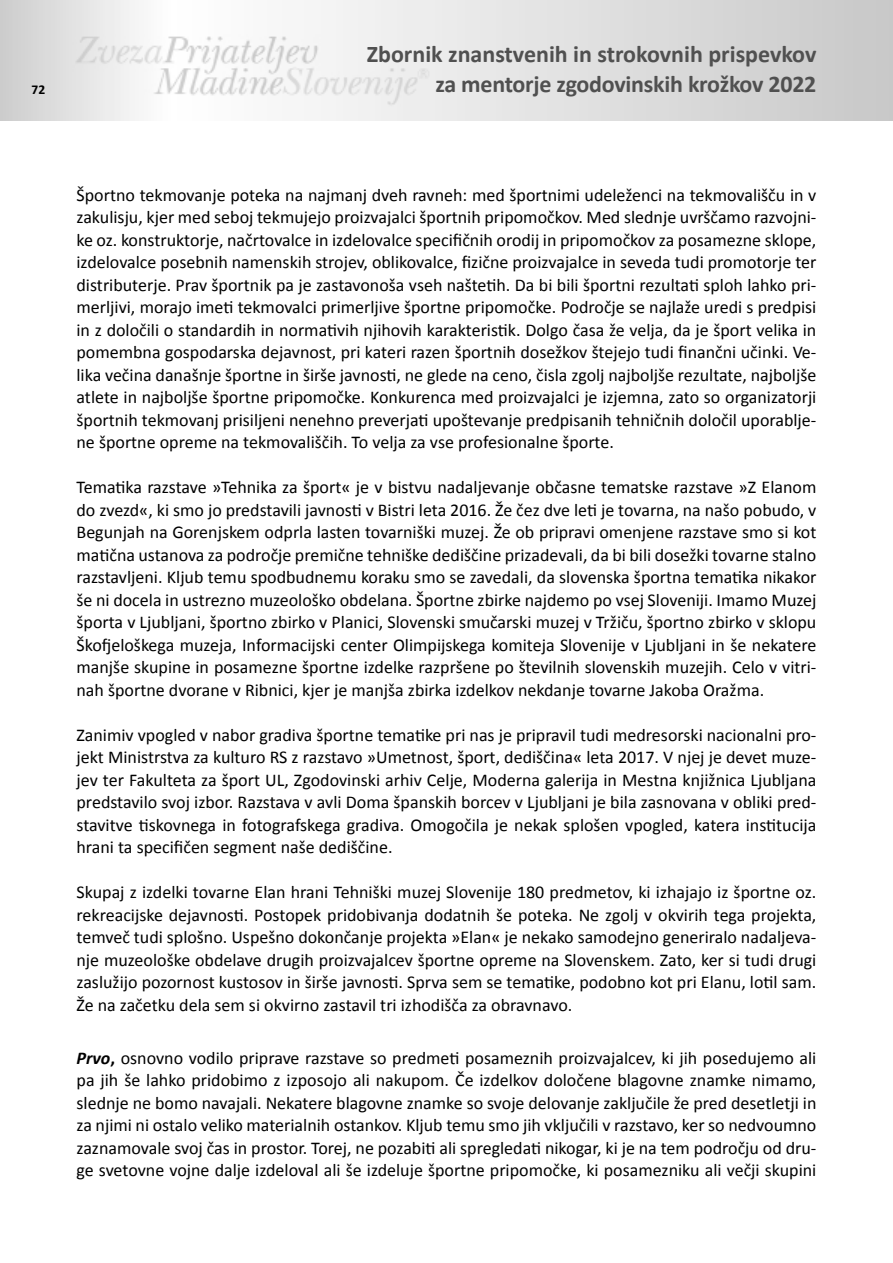
<style>
.page{position:relative;width:893px;height:1263px;background:#fff}
.page>*{position:absolute;margin:0;border:0;box-sizing:border-box;transform-origin:0 0}
.t1{font:700 24px "Calibri";letter-spacing:-.01em;color:#505050}
.t2{font:18px/22.5px "Calibri";color:#000;text-align:justify}
.t3{font:700 13.5px "Calibri";color:#000}
.s1{font-weight:700;font-style:italic}
.s2{font-weight:700}
</style>
<div class="page">
<img style="left:0;top:0;width:893px;height:120px">
<h1 class="t1" style="left:367px;top:38px;width:451px">Zbornik znanstvenih in strokovnih prispevkov</h1>
<p class="t3" style="left:31px;top:81px;width:15px">72</p>
<h1 class="t1" style="left:435px;top:68px;width:382px">za mentorje zgodovinskih krožkov 2022</h1>
<p class="t2" style="left:77px;top:183px;width:741px">Športno tekmovanje poteka na najmanj dveh ravneh: med športnimi udeleženci na tekmovališču in v zakulisju, kjer med seboj tekmujejo proizvajalci športnih pripomočkov. Med slednje uvrščamo razvojni&shy;ke oz. konstruktorje, načrtovalce in izdelovalce specifičnih orodij in pripomočkov za posamezne sklope, izdelovalce posebnih namenskih strojev, oblikovalce, fizične proizvajalce in seveda tudi promotorje ter distributerje. Prav športnik pa je zastavonoša vseh naštetih. Da bi bili športni rezultati sploh lahko pri&shy;merljivi, morajo imeti tekmovalci primerljive športne pripomočke. Področje se najlaže uredi s predpisi in z določili o standardih in normativih njihovih karakteristik. Dolgo časa že velja, da je šport velika in pomembna gospodarska dejavnost, pri kateri razen športnih dosežkov štejejo tudi finančni učinki. Ve&shy;lika večina današnje športne in širše javnosti, ne glede na ceno, čisla zgolj najboljše rezultate, najboljše atlete in najboljše športne pripomočke. Konkurenca med proizvajalci je izjemna, zato so organizatorji športnih tekmovanj prisiljeni nenehno preverjati upoštevanje predpisanih tehničnih določil uporablje&shy;ne športne opreme na tekmovališčih. To velja za vse profesionalne športe.</p>
<p class="t2" style="left:77px;top:476px;width:741px">Tematika razstave »Tehnika za šport« je v bistvu nadaljevanje občasne tematske razstave »Z Elanom do zvezd«, ki smo jo predstavili javnosti v Bistri leta 2016. Že čez dve leti je tovarna, na našo pobudo, v Begunjah na Gorenjskem odprla lasten tovarniški muzej. Že ob pripravi omenjene razstave smo si kot matična ustanova za področje premične tehniške dediščine prizadevali, da bi bili dosežki tovarne stalno razstavljeni. Kljub temu spodbudnemu koraku smo se zavedali, da slovenska športna tematika nikakor še ni docela in ustrezno muzeološko obdelana. Športne zbirke najdemo po vsej Sloveniji. Imamo Muzej športa v Ljubljani, športno zbirko v Planici, Slovenski smučarski muzej v Tržiču, športno zbirko v sklopu Škofjeloškega muzeja, Informacijski center Olimpijskega komiteja Slovenije v Ljubljani in še nekatere manjše skupine in posamezne športne izdelke razpršene po številnih slovenskih muzejih. Celo v vitri&shy;nah športne dvorane v Ribnici, kjer je manjša zbirka izdelkov nekdanje tovarne Jakoba Oražma.</p>
<p class="t2" style="left:77px;top:723px;width:741px">Zanimiv vpogled v nabor gradiva športne tematike pri nas je pripravil tudi medresorski nacionalni pro&shy;jekt Ministrstva za kulturo RS z razstavo »Umetnost, šport, dediščina« leta 2017. V njej je devet muze&shy;jev ter Fakulteta za šport UL, Zgodovinski arhiv Celje, Moderna galerija in Mestna knjižnica Ljubljana predstavilo svoj izbor. Razstava v avli Doma španskih borcev v Ljubljani je bila zasnovana v obliki pred&shy;stavitve tiskovnega in fotografskega gradiva. Omogočila je nekak splošen vpogled, katera institucija hrani ta specifičen segment naše dediščine.</p>
<p class="t2" style="left:77px;top:881px;width:741px">Skupaj z izdelki tovarne Elan hrani Tehniški muzej Slovenije 180 predmetov, ki izhajajo iz športne oz. rekreacijske dejavnosti. Postopek pridobivanja dodatnih še poteka. Ne zgolj v okvirih tega projekta, temveč tudi splošno. Uspešno dokončanje projekta »Elan« je nekako samodejno generiralo nadaljeva&shy;nje muzeološke obdelave drugih proizvajalcev športne opreme na Slovenskem. Zato, ker si tudi drugi zaslužijo pozornost kustosov in širše javnosti. Sprva sem se tematike, podobno kot pri Elanu, lotil sam.<br>Že na začetku dela sem si okvirno zastavil tri izhodišča za obravnavo.</p>
<p class="t2" style="left:77px;top:1047px;width:741px"><span class="s1">Prvo</span><span class="s2">,</span> osnovno vodilo priprave razstave so predmeti posameznih proizvajalcev, ki jih posedujemo ali pa jih še lahko pridobimo z izposojo ali nakupom. Če izdelkov določene blagovne znamke nimamo, slednje ne bomo navajali. Nekatere blagovne znamke so svoje delovanje zaključile že pred desetletji in za njimi ni ostalo veliko materialnih ostankov. Kljub temu smo jih vključili v razstavo, ker so nedvoumno zaznamovale svoj čas in prostor. Torej, ne pozabiti ali spregledati nikogar, ki je na tem področju od dru&shy;ge svetovne vojne dalje izdeloval ali še izdeluje športne pripomočke, ki posamezniku ali večji skupini</p>
</div>
